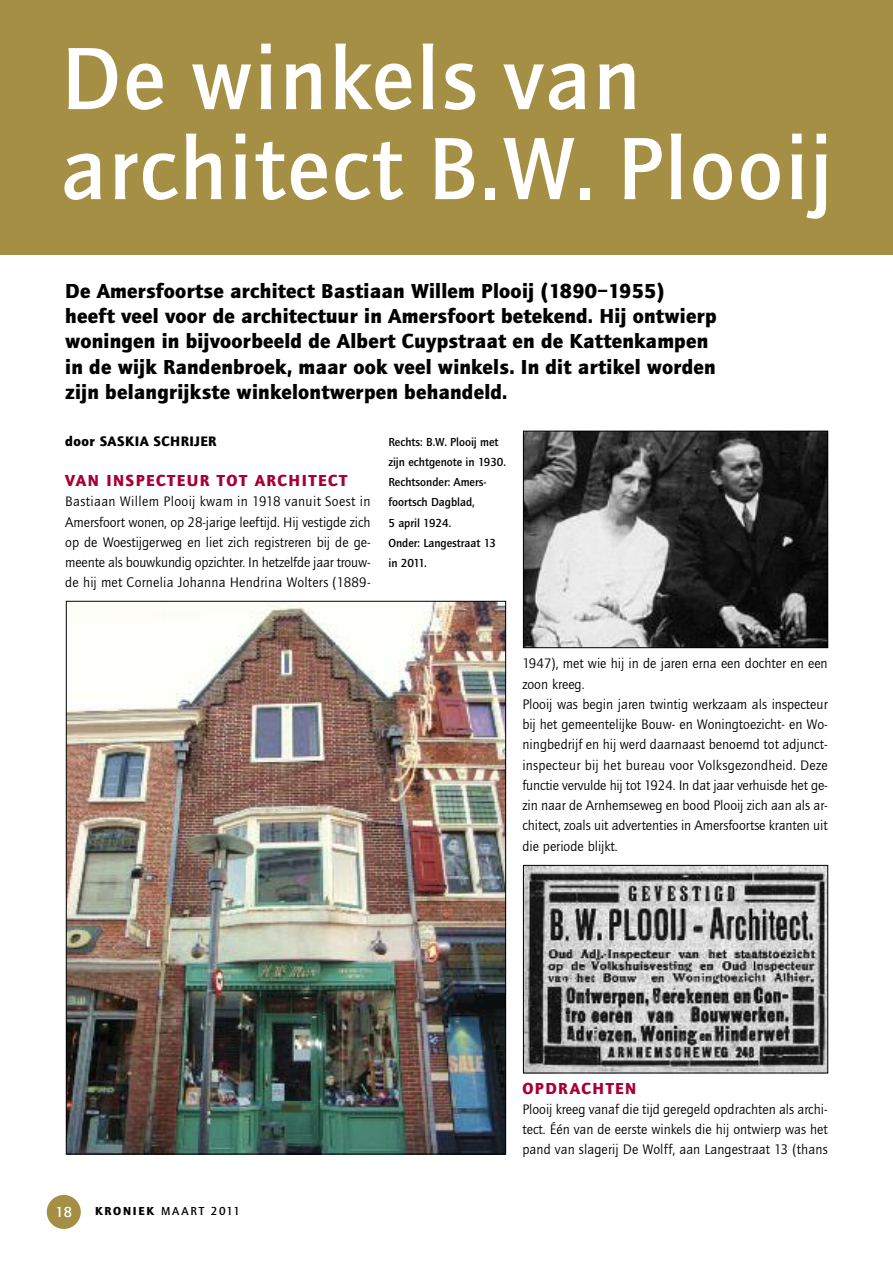
<style>
.page{position:relative;width:893px;height:1263px;background:#fff}
.page>*{position:absolute;margin:0;border:0;box-sizing:border-box;transform-origin:0 0}
.t1{font:500 91.5px/90px "Quay Sans";letter-spacing:.025em;color:#fff}
.t2{font:900 21px/25.2px "Quay Sans EF";letter-spacing:.01em;color:#000}
.t3{font:900 16.5px "Quay Sans EF";letter-spacing:.085em;color:#a70034}
.t4{font:500 15px "Quay Sans";color:#fff}
.t5{font:14.25px/20.2px "Quay Sans";color:#000;text-align:justify}
.t6{font:900 14.25px "Quay Sans EF";letter-spacing:.03em;color:#000}
.t7{font:500 12px/20.2px "Quay Sans";color:#000}
.t8{font:500 12px "Quay Sans";letter-spacing:.135em;color:#000}
.s1{font-family:"Quay Sans EF";font-weight:900}
</style>
<div class="page">
<div style="left:0;top:0;width:893px;height:255px;background:#a58f45"></div>
<div style="left:47px;top:1195px;width:34px;height:34px;background:#a58f45;border-radius:50%"></div>
<img style="left:525px;top:433px;width:301px;height:213px">
<div style="left:523px;top:431px;width:305px;height:217px;border:1px solid #000"></div>
<img style="left:68px;top:603px;width:436px;height:549px">
<img style="left:525px;top:867px;width:301px;height:204px">
<div style="left:523px;top:865px;width:305px;height:208px;border:1px solid #000"></div>
<h1 class="t1" style="left:61px;top:33px;width:773px">De winkels van architect B.W. Plooij</h1>
<p class="t2" style="left:65px;top:278px;width:653px">De Amersfoortse architect Bastiaan Willem Plooij (1890–1955) heeft veel voor de architectuur in Amersfoort betekend. Hij ontwierp woningen in bijvoorbeeld de Albert Cuypstraat en de Kattenkampen in de wijk Randenbroek, maar ook veel winkels. In dit artikel worden zijn belangrijkste winkelontwerpen behandeld.</p>
<p class="t6" style="left:65px;top:432px;width:153px">door SASKIA SCHRIJER</p>
<p class="t3" style="left:65px;top:471px;width:283px">VAN INSPECTEUR TOT ARCHITECT</p>
<p class="t5" style="left:65px;top:491px;width:307px">Bastiaan Willem Plooij kwam in 1918 vanuit Soest in Amersfoort wonen, op 28-jarige leeftijd. Hij vestigde zich op de Woestijgerweg en liet zich registreren bij de ge&shy;meente als bouwkundig opzichter. In hetzelfde jaar trouw&shy;de hij met Cornelia Johanna Hendrina Wolters (1889-</p>
<p class="t7" style="left:388px;top:431px;width:119px">Rechts: B.W. Plooij met zijn echtgenote in 1930.<br>Rechtsonder: Amers&shy;foortsch Dagblad,<br>5 april 1924.<br>Onder: Langestraat 13 in 2011.</p>
<p class="t5" style="left:522px;top:653px;width:307px;text-align:left">1947), met wie hij in de jaren erna een dochter en een zoon kreeg.<br>Plooij was begin jaren twintig werkzaam als inspecteur bij het gemeentelijke Bouw- en Woningtoezicht- en Wo&shy;ningbedrijf en hij werd daarnaast benoemd tot adjunct&shy;inspecteur bij het bureau voor Volksgezondheid. Deze functie vervulde hij tot 1924. In dat jaar verhuisde het ge&shy;zin naar de Arnhemseweg en bood Plooij zich aan als ar&shy;chitect, zoals uit advertenties in Amersfoortse kranten uit die periode blijkt.</p>
<p class="t4" style="left:56px;top:1203px;width:18px">18</p>
<p class="t8" style="left:95px;top:1204px;width:146px"><span class="s1">KRONIEK</span> MAART 2011</p>
<p class="t3" style="left:522px;top:1078px;width:115px">OPDRACHTEN</p>
<p class="t5" style="left:522px;top:1099px;width:307px">Plooij kreeg vanaf die tijd geregeld opdrachten als archi&shy;tect. Één van de eerste winkels die hij ontwierp was het pand van slagerij De Wolff, aan Langestraat 13 (thans</p>
</div>
